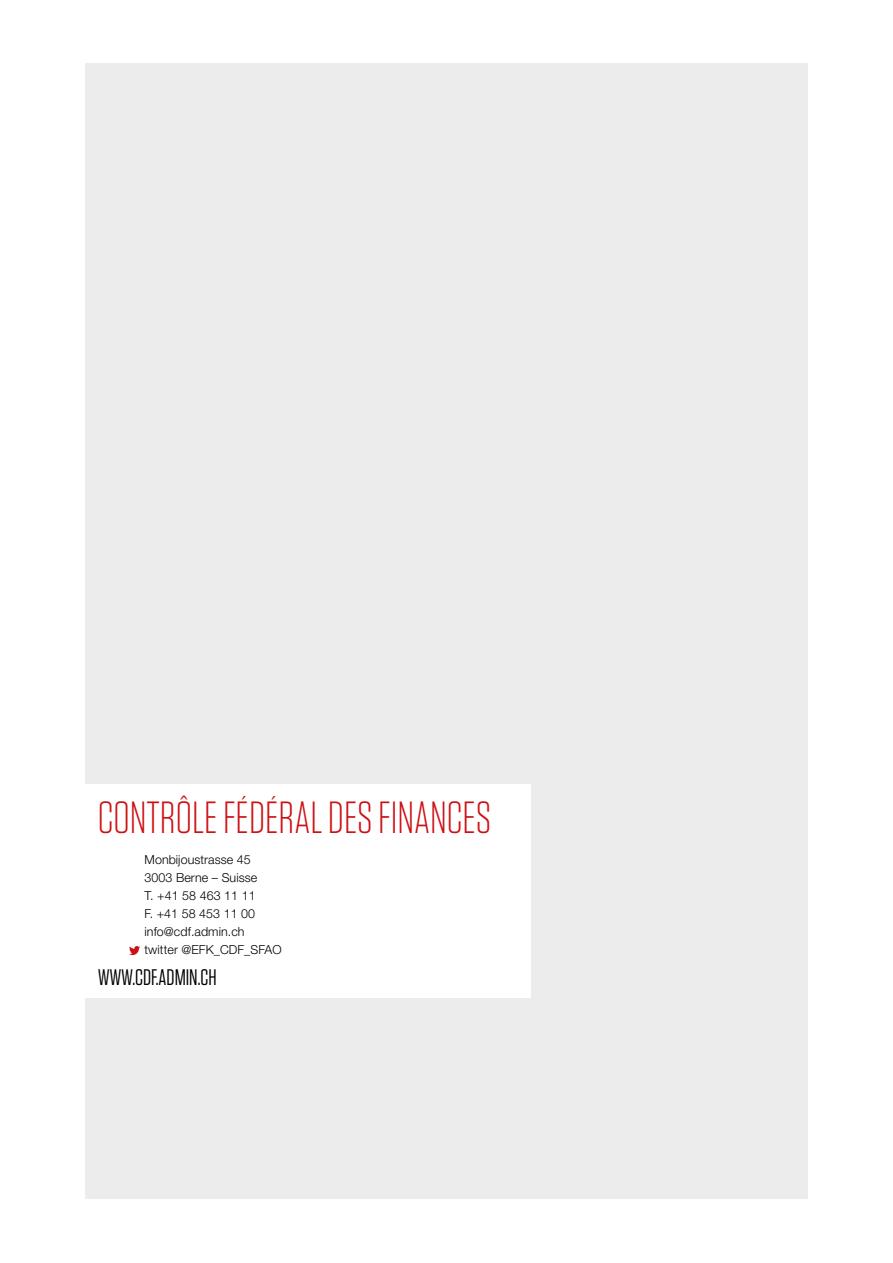
<style>
.page{position:relative;width:893px;height:1263px;background:#fff}
.page>*{position:absolute;margin:0;border:0;box-sizing:border-box;transform-origin:0 0}
.t1{font:300 45px "Tungsten";color:#cd1013}
.t2{font:22.5px "Tungsten";color:#000}
.t3{font:300 12.45px/18px "Helvetica Neue LT";letter-spacing:.005em;color:#000}
</style>
<div class="page">
<div style="left:85px;top:64px;width:723px;height:1135px;background:#ececec"></div>
<div style="left:85px;top:784px;width:445px;height:214px;background:#fff"></div>
<svg style="left:129px;top:946px;width:11px;height:9px"></svg>
<h1 class="t1" style="left:98px;top:795px;width:395px">CONTRÔLE FÉDÉRAL DES FINANCES</h1>
<p class="t3" style="left:145px;top:850px;width:139px">Monbijoustrasse 45<br>3003 Berne – Suisse<br>T. +41 58 463 11 11<br>F. +41 58 453 11 00 info@cdf.admin.ch<br>twitter @EFK_CDF_SFAO</p>
<h2 class="t2" style="left:98px;top:966px;width:120px">WWW.CDF.ADMIN.CH</h2>
</div>
